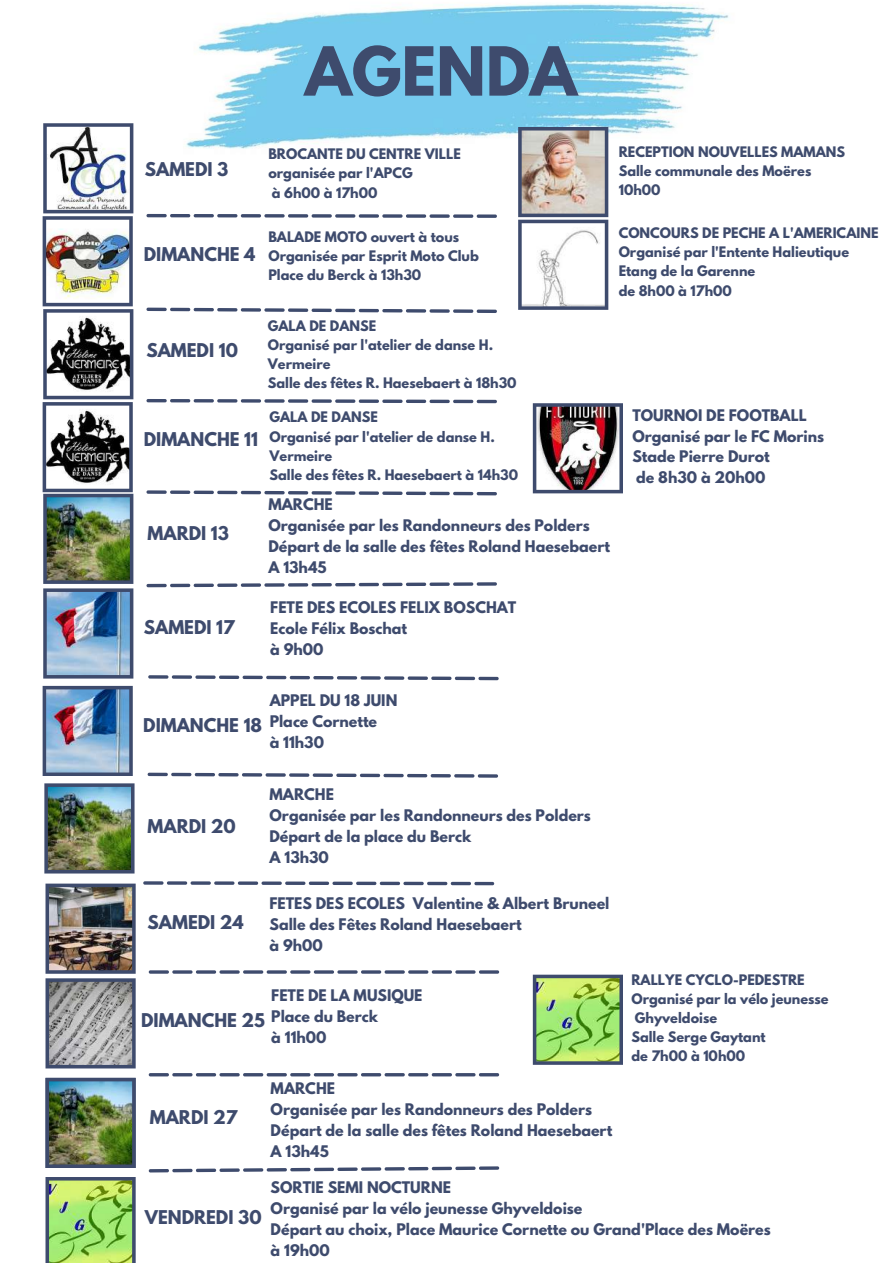
<style>
.page{position:relative;width:893px;height:1264px;background:#fff}
.page>*{position:absolute;margin:0;border:0;box-sizing:border-box;transform-origin:0 0}
.t1{font:700 59.85px "League Spartan";color:#3e4b6d}
.t2{font:700 16.8px "League Spartan";color:#3e4b6d}
.t3{font:700 14.25px/20.9px "League Spartan";color:#3e4b6d}
.t4{font:700 12.9px/19.2px "League Spartan";color:#3e4b6d}
</style>
<div class="page">
<svg style="left:146px;top:582px;width:351px;height:5px"></svg>
<svg style="left:148px;top:772px;width:350px;height:5px"></svg>
<img style="left:44px;top:783px;width:90px;height:90px">
<svg style="left:146px;top:307px;width:351px;height:6px"></svg>
<svg style="left:146px;top:399px;width:351px;height:4px"></svg>
<svg style="left:146px;top:214px;width:351px;height:4px"></svg>
<img style="left:533px;top:403px;width:90px;height:90px">
<svg style="left:146px;top:490px;width:351px;height:5px"></svg>
<img style="left:186px;top:3px;width:543px;height:152px">
<svg style="left:143px;top:881px;width:351px;height:4px"></svg>
<svg style="left:149px;top:970px;width:350px;height:3px"></svg>
<svg style="left:149px;top:1073px;width:350px;height:3px"></svg>
<img style="left:43px;top:686px;width:90px;height:90px">
<img style="left:45px;top:883px;width:91px;height:185px">
<svg style="left:518px;top:127px;width:90px;height:183px"></svg>
<svg style="left:533px;top:974px;width:90px;height:90px;background:#97c869"></svg>
<img style="left:45px;top:1077px;width:91px;height:90px">
<svg style="left:149px;top:1166px;width:350px;height:6px"></svg>
<img style="left:45px;top:1177px;width:91px;height:85px">
<svg style="left:148px;top:675px;width:350px;height:5px"></svg>
<img style="left:43px;top:123px;width:90px;height:555px">
<h1 class="t1" style="left:305px;top:42px;width:274px">AGENDA</h1>
<p class="t2" style="left:145px;top:160px;width:85px">SAMEDI 3</p>
<p class="t4" style="left:268px;top:146px;width:194px">BROCANTE DU CENTRE VILLE organisée par l'APCG<br>à 6h00 à 17h00</p>
<p class="t4" style="left:618px;top:143px;width:228px">RECEPTION NOUVELLES MAMANS<br>Salle communale des Moëres<br>10h00</p>
<p class="t2" style="left:144px;top:245px;width:113px">DIMANCHE 4</p>
<p class="t2" style="left:146px;top:342px;width:93px">SAMEDI 10</p>
<p class="t2" style="left:144px;top:431px;width:116px">DIMANCHE 11</p>
<p class="t2" style="left:148px;top:525px;width:83px">MARDI 13</p>
<p class="t4" style="left:268px;top:228px;width:212px">BALADE MOTO ouvert à tous<br>Organisée par Esprit Moto Club<br>Place du Berck à 13h30</p>
<p class="t4" style="left:618px;top:225px;width:261px">CONCOURS DE PECHE A L'AMERICAINE<br>Organisé par l'Entente Halieutique<br>Etang de la Garenne<br>de 8h00 à 17h00</p>
<p class="t4" style="left:268px;top:318px;width:250px">GALA DE DANSE<br>Organisé par l'atelier de danse H.<br>Vermeire<br>Salle des fêtes R. Haesebaert à 18h30</p>
<p class="t4" style="left:269px;top:409px;width:250px">GALA DE DANSE<br>Organisé par l'atelier de danse H.<br>Vermeire<br>Salle des fêtes R. Haesebaert à 14h30</p>
<p class="t3" style="left:268px;top:495px;width:343px">MARCHE<br>Organisée par les Randonneurs des Polders<br>Départ de la salle des fêtes Roland Haesebaert<br>A 13h45</p>
<p class="t3" style="left:632px;top:406px;width:193px">TOURNOI DE FOOTBALL<br>Organisé par le FC Morins<br>Stade Pierre Durot<br>de 8h30 à 20h00</p>
<p class="t2" style="left:144px;top:619px;width:92px">SAMEDI 17</p>
<p class="t3" style="left:270px;top:598px;width:247px">FETE DES ECOLES FELIX BOSCHAT<br>Ecole Félix Boschat<br>à 9h00</p>
<p class="t3" style="left:270px;top:692px;width:129px">APPEL DU 18 JUIN<br>Place Cornette<br>à 11h30</p>
<p class="t2" style="left:143px;top:716px;width:120px">DIMANCHE 18</p>
<p class="t2" style="left:148px;top:817px;width:90px">MARDI 20</p>
<p class="t2" style="left:148px;top:914px;width:98px">SAMEDI 24</p>
<p class="t3" style="left:269px;top:786px;width:323px">MARCHE<br>Organisée par les Randonneurs des Polders<br>Départ de la place du Berck<br>A 13h30</p>
<p class="t3" style="left:269px;top:894px;width:341px">FETES DES ECOLES Valentine &amp; Albert Bruneel<br>Salle des Fêtes Roland Haesebaert<br>à 9h00</p>
<p class="t3" style="left:271px;top:987px;width:153px">FETE DE LA MUSIQUE<br>Place du Berck<br>à 11h00</p>
<p class="t2" style="left:141px;top:1011px;width:125px">DIMANCHE 25</p>
<p class="t4" style="left:631px;top:971px;width:199px">RALLYE CYCLO-PEDESTRE<br>Organisé par la vélo jeunesse<br>Ghyveldoise<br>Salle Serge Gaytant<br>de 7h00 à 10h00</p>
<p class="t2" style="left:150px;top:1109px;width:89px">MARDI 27</p>
<p class="t3" style="left:270px;top:1079px;width:343px">MARCHE<br>Organisée par les Randonneurs des Polders<br>Départ de la salle des fêtes Roland Haesebaert<br>A 13h45</p>
<p class="t2" style="left:145px;top:1208px;width:118px">VENDREDI 30</p>
<p class="t3" style="left:270px;top:1178px;width:501px">SORTIE SEMI NOCTURNE<br>Organisé par la vélo jeunesse Ghyveldoise<br>Départ au choix, Place Maurice Cornette ou Grand'Place des Moëres à 19h00</p>
</div>
